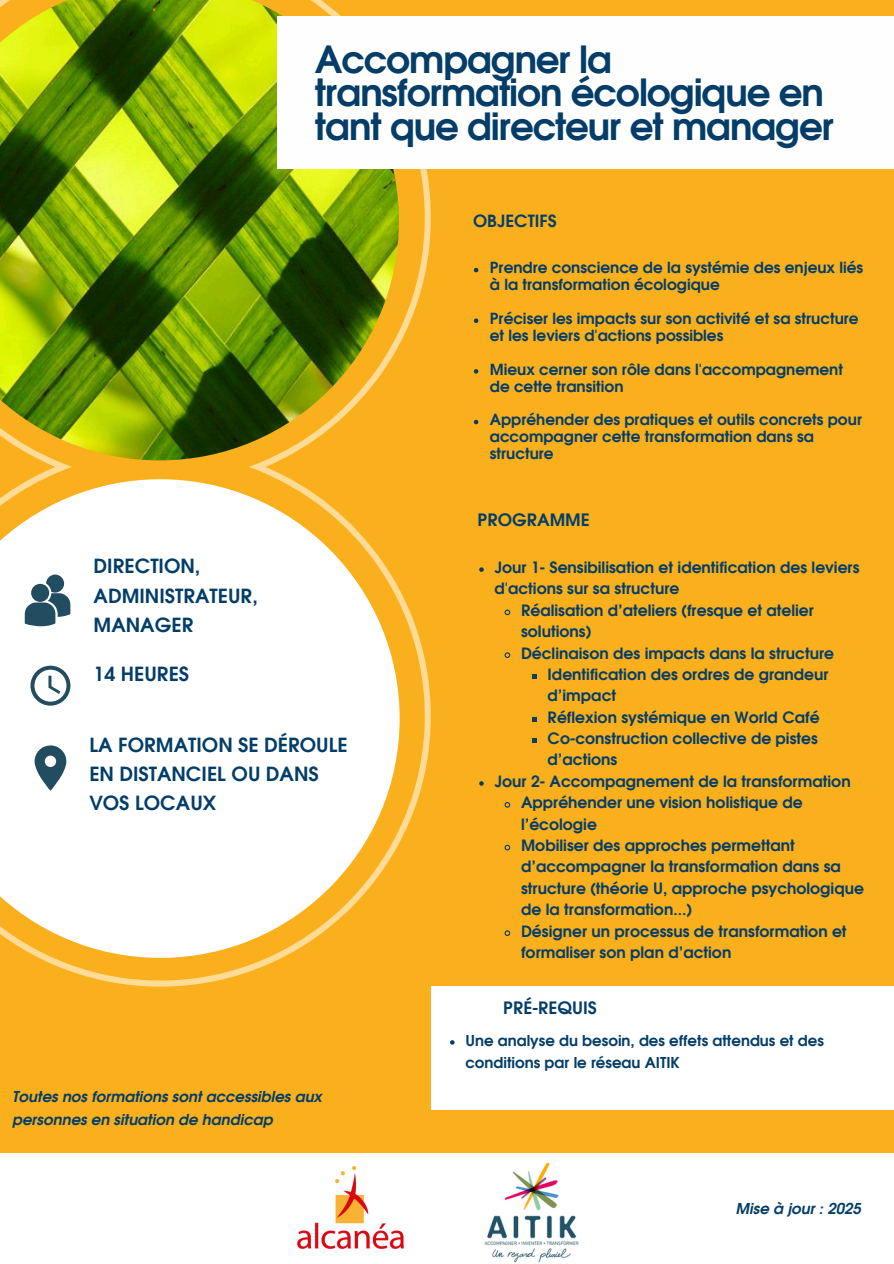
<style>
.page{position:relative;width:894px;height:1264px;background:#fff}
.page>*{position:absolute;margin:0;border:0;box-sizing:border-box;transform-origin:0 0}
.t1{font:700 37.5px/33.8px "Evolventa";letter-spacing:-.03em;color:#033d68}
.t2{font:700 19.5px/29.2px "Evolventa";color:#033d68}
.t3{font:700 17.1px "Evolventa";color:#033d68}
.t4{font:700 16.8px "Evolventa";color:#033d68}
.t5{font:700 15.6px "Evolventa";color:#033d68}
.t6{font:700 15.3px/16.8px "Evolventa";color:#033d68}
.t7{font:italic 700 15px/22.5px "Evolventa";color:#033d68}
.t8{font:700 15px/22.5px "Evolventa";color:#033d68}
</style>
<div class="page">
<div style="left:0;top:0;width:893px;height:1263px;background:#faaf1d"></div>
<svg style="left:0;top:0;width:431px;height:986px"></svg>
<svg style="left:0;top:479px;width:399px;height:478px;background:#fef2dc"></svg>
<div style="left:277px;top:16px;width:616px;height:152px;background:#fefefe"></div>
<div style="left:0;top:1152px;width:893px;height:111px;background:#fff"></div>
<img style="left:297px;top:1166px;width:107px;height:82px">
<img style="left:484px;top:1162px;width:95px;height:101px">
<div style="left:431px;top:986px;width:462px;height:124px;background:#fff"></div>
<svg style="left:30px;top:665px;width:40px;height:40px;background:#b8c5cc"></svg>
<svg style="left:35px;top:745px;width:31px;height:45px"></svg>
<svg style="left:25px;top:574px;width:45px;height:52px;background:#738d9a"></svg>
<svg style="left:473px;top:268px;width:5px;height:4px"></svg>
<svg style="left:473px;top:318px;width:5px;height:5px"></svg>
<svg style="left:473px;top:369px;width:5px;height:4px"></svg>
<svg style="left:473px;top:420px;width:5px;height:4px"></svg>
<svg style="left:479px;top:567px;width:4px;height:5px"></svg>
<svg style="left:504px;top:609px;width:7px;height:7px"></svg>
<svg style="left:504px;top:652px;width:7px;height:6px"></svg>
<svg style="left:532px;top:674px;width:4px;height:4px"></svg>
<svg style="left:532px;top:717px;width:4px;height:4px"></svg>
<svg style="left:532px;top:738px;width:4px;height:5px"></svg>
<svg style="left:479px;top:781px;width:4px;height:4px"></svg>
<svg style="left:504px;top:802px;width:7px;height:6px"></svg>
<svg style="left:504px;top:844px;width:7px;height:7px"></svg>
<svg style="left:504px;top:930px;width:7px;height:6px"></svg>
<svg style="left:450px;top:1040px;width:4px;height:4px"></svg>
<p class="t1" style="left:315px;top:45px;width:520px">Accompagner la transformation écologique en tant que directeur et manager</p>
<h1 class="t2" style="left:94px;top:553px;width:166px">DIRECTION,<br>ADMINISTRATEUR,<br>MANAGER</h1>
<p class="t2" style="left:94px;top:661px;width:97px">14 HEURES</p>
<p class="t2" style="left:89px;top:731px;width:260px">LA FORMATION SE DÉROULE<br>EN DISTANCIEL OU DANS<br>VOS LOCAUX</p>
<p class="t7" style="left:12px;top:1086px;width:311px">Toutes nos formations sont accessibles aux personnes en situation de handicap</p>
<p class="t4" style="left:473px;top:214px;width:85px">OBJECTIFS</p>
<p class="t6" style="left:489px;top:260px;width:375px">Prendre conscience de la systémie des enjeux liés à la transformation écologique</p>
<p class="t6" style="left:489px;top:311px;width:370px">Préciser les impacts sur son activité et sa structure et les leviers d'actions possibles</p>
<p class="t6" style="left:489px;top:362px;width:354px">Mieux cerner son rôle dans l'accompagnement de cette transition</p>
<p class="t6" style="left:489px;top:412px;width:373px">Appréhender des pratiques et outils concrets pour accompagner cette transformation dans sa structure</p>
<p class="t3" style="left:477px;top:512px;width:114px">PROGRAMME</p>
<p class="t5" style="left:494px;top:560px;width:366px">Jour 1- Sensibilisation et identification des leviers</p>
<p class="t5" style="left:494px;top:582px;width:186px">d'actions sur sa structure</p>
<p class="t5" style="left:521px;top:603px;width:294px">Réalisation d’ateliers (fresque et atelier</p>
<p class="t5" style="left:521px;top:624px;width:72px">solutions)</p>
<p class="t5" style="left:521px;top:646px;width:314px">Déclinaison des impacts dans la structure</p>
<p class="t5" style="left:547px;top:667px;width:282px">Identification des ordres de grandeur</p>
<p class="t5" style="left:547px;top:689px;width:70px">d’impact</p>
<p class="t5" style="left:547px;top:710px;width:273px">Réflexion systémique en World Café</p>
<p class="t5" style="left:547px;top:731px;width:272px">Co-construction collective de pistes</p>
<p class="t5" style="left:547px;top:753px;width:71px">d’actions</p>
<p class="t5" style="left:494px;top:774px;width:357px">Jour 2- Accompagnement de la transformation</p>
<p class="t5" style="left:521px;top:795px;width:283px">Appréhender une vision holistique de</p>
<p class="t5" style="left:521px;top:817px;width:77px">l’écologie</p>
<p class="t5" style="left:521px;top:838px;width:275px">Mobiliser des approches permettant</p>
<p class="t5" style="left:521px;top:860px;width:321px">d’accompagner la transformation dans sa</p>
<p class="t5" style="left:521px;top:881px;width:344px">structure (théorie U, approche psychologique</p>
<p class="t5" style="left:521px;top:902px;width:172px">de la transformation...)</p>
<p class="t5" style="left:521px;top:924px;width:327px">Désigner un processus de transformation et</p>
<p class="t5" style="left:521px;top:945px;width:212px">formaliser son plan d’action</p>
<p class="t3" style="left:503px;top:1000px;width:95px">PRÉ-REQUIS</p>
<p class="t8" style="left:465px;top:1030px;width:360px">Une analyse du besoin, des effets attendus et des conditions par le réseau AITIK</p>
<p class="t7" style="left:735px;top:1198px;width:127px">Mise à jour : 2025</p>
</div>
